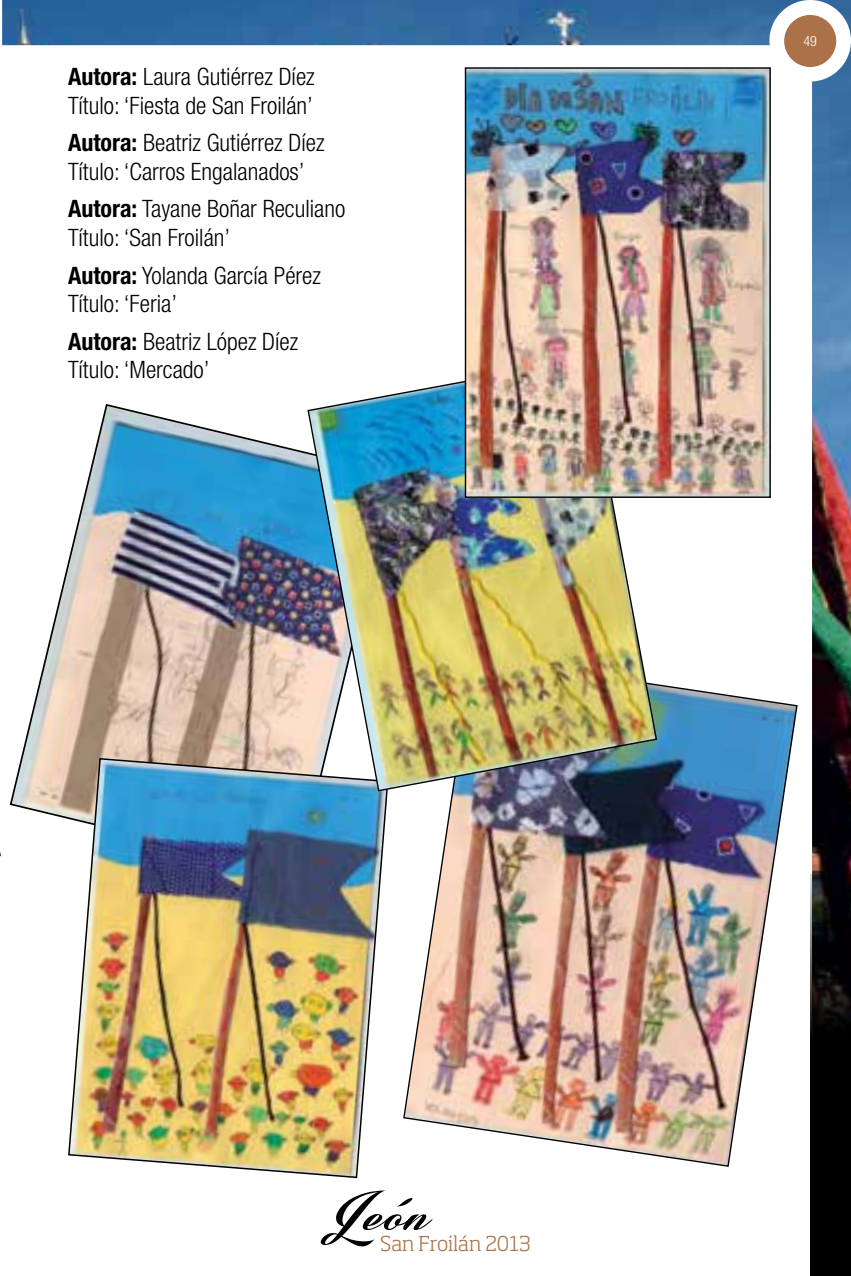
<style>
.page{position:relative;width:851px;height:1276px;background:#fff}
.page>*{position:absolute;margin:0;border:0;box-sizing:border-box;transform-origin:0 0}
.t1{font:83.4px "Phraell";color:#000}
.t2{font:300 condensed 24px/28.8px "Helvetica Neue LT Std";color:#000}
.t3{font:300 20.1px "Soho Std";color:#ab7249}
.t4{font:300 condensed 14.1px "Helvetica Neue LT Std";color:#fff}
.s1{font-weight:700}
</style>
<div class="page">
<img style="left:2px;top:0;width:848px;height:874px">
<div style="left:810px;top:874px;width:40px;height:402px;background:#000"></div>
<div style="left:769px;top:0;width:81px;height:82px;background:#fff;border-radius:50%"></div>
<div style="left:784px;top:15px;width:52px;height:52px;background:#ab7249;border-radius:50%"></div>
<img style="left:67px;top:757px;width:322px;height:422px">
<img style="left:402px;top:656px;width:396px;height:511px">
<img style="left:306px;top:357px;width:351px;height:435px">
<img style="left:466px;top:69px;width:302px;height:427px">
<div style="left:464px;top:67px;width:306px;height:431px;border:1px solid #000"></div>
<p class="t2" style="left:68px;top:62px;width:248px"><span class="s1">Autora:</span> Laura Gutiérrez Díez<br>Título: ‘Fiesta de San Froilán’</p>
<p class="t2" style="left:68px;top:128px;width:258px"><span class="s1">Autora:</span> Beatriz Gutiérrez Díez<br>Título: ‘Carros Engalanados’</p>
<p class="t2" style="left:68px;top:194px;width:279px"><span class="s1">Autora:</span> Tayane Boñar Reculiano<br>Título: ‘San Froilán’</p>
<p class="t2" style="left:68px;top:260px;width:254px"><span class="s1">Autora:</span> Yolanda García Pérez<br>Título: ‘Feria’</p>
<p class="t2" style="left:68px;top:326px;width:232px"><span class="s1">Autora:</span> Beatriz López Díez<br>Título: ‘Mercado’</p>
<p class="t4" style="left:803px;top:33px;width:15px">49</p>
<h1 class="t1" style="left:320px;top:1170px;width:113px">León</h1>
<p class="t3" style="left:380px;top:1231px;width:152px">San Froilán 2013</p>
</div>
